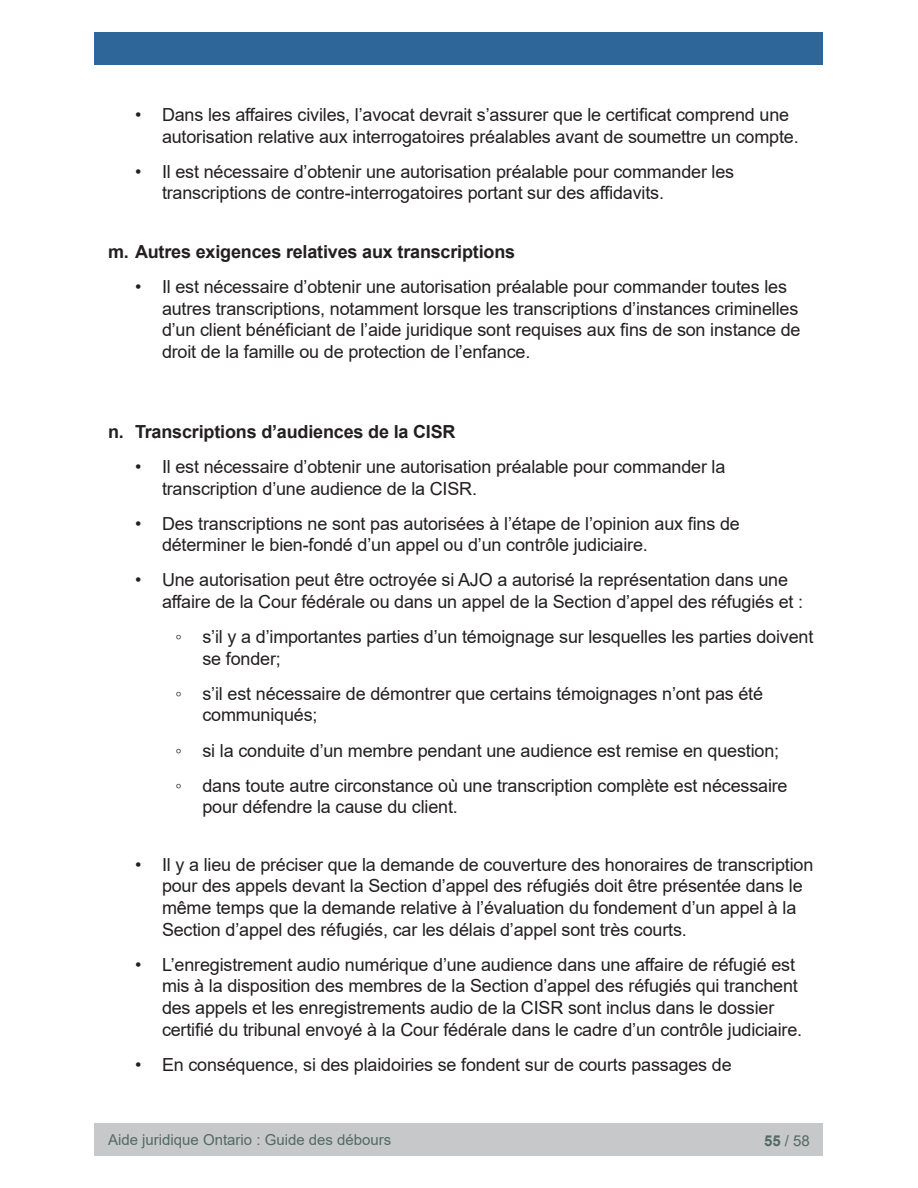
<style>
.page{position:relative;width:918px;height:1188px;background:#fff}
.page>*{position:absolute;margin:0;border:0;box-sizing:border-box;transform-origin:0 0}
.t1{font:18px/21.6px "Arial";letter-spacing:-.01em;color:#231f20}
.t2{font:700 18px "Arial";letter-spacing:-.01em;color:#231f20}
.t3{font:15px "Arial";color:#546964}
.s1{font-family:"Tahoma"}
.s2{font-weight:700}
</style>
<div class="page">
<div style="left:94px;top:1123px;width:730px;height:33px;background:#c6c8c9"></div>
<div style="left:94px;top:32px;width:730px;height:33px;background:#2e6699"></div>
<p class="t1" style="left:162px;top:104px;width:638px;text-indent:-27px">• Dans les affaires civiles, l’avocat devrait s’assurer que le certificat comprend une autorisation relative aux interrogatoires préalables avant de soumettre un compte.</p>
<p class="t1" style="left:162px;top:161px;width:574px;text-indent:-27px">• Il est nécessaire d’obtenir une autorisation préalable pour commander les transcriptions de contre-interrogatoires portant sur des affidavits.</p>
<p class="t2" style="left:108px;top:239px;width:409px">m. Autres exigences relatives aux transcriptions</p>
<p class="t1" style="left:162px;top:276px;width:640px;text-indent:-27px">• Il est nécessaire d’obtenir une autorisation préalable pour commander toutes les autres transcriptions, notamment lorsque les transcriptions d’instances criminelles d’un client bénéficiant de l’aide juridique sont requises aux fins de son instance de droit de la famille ou de protection de l’enfance.</p>
<p class="t2" style="left:108px;top:419px;width:349px">n. Transcriptions d’audiences de la CISR</p>
<p class="t1" style="left:162px;top:456px;width:565px;text-indent:-27px">• Il est nécessaire d’obtenir une autorisation préalable pour commander la transcription d’une audience de la CISR.</p>
<p class="t1" style="left:162px;top:512px;width:579px;text-indent:-27px">• Des transcriptions ne sont pas autorisées à l’étape de l’opinion aux fins de déterminer le bien-fondé d’un appel ou d’un contrôle judiciaire.</p>
<p class="t1" style="left:162px;top:569px;width:643px;text-indent:-27px">• Une autorisation peut être octroyée si AJO a autorisé la représentation dans une affaire de la Cour fédérale ou dans un appel de la Section d’appel des réfugiés et :</p>
<p class="t1" style="left:202px;top:626px;width:612px;text-indent:-27px"><span class="s1">◦</span> s’il y a d’importantes parties d’un témoignage sur lesquelles les parties doivent se fonder;</p>
<p class="t1" style="left:202px;top:683px;width:562px;text-indent:-27px"><span class="s1">◦</span> s’il est nécessaire de démontrer que certains témoignages n’ont pas été communiqués;</p>
<p class="t1" style="left:176px;top:739px;width:605px"><span class="s1">◦</span> si la conduite d’un membre pendant une audience est remise en question;</p>
<p class="t1" style="left:202px;top:774px;width:587px;text-indent:-27px"><span class="s1">◦</span> dans toute autre circonstance où une transcription complète est nécessaire pour défendre la cause du client.</p>
<p class="t1" style="left:162px;top:854px;width:653px;text-indent:-27px">• Il y a lieu de préciser que la demande de couverture des honoraires de transcription pour des appels devant la Section d’appel des réfugiés doit être présentée dans le même temps que la demande relative à l’évaluation du fondement d’un appel à la Section d’appel des réfugiés, car les délais d’appel sont très courts.</p>
<p class="t1" style="left:162px;top:953px;width:642px;text-indent:-27px">• L’enregistrement audio numérique d’une audience dans une affaire de réfugié est mis à la disposition des membres de la Section d’appel des réfugiés qui tranchent des appels et les enregistrements audio de la CISR sont inclus dans le dossier certifié du tribunal envoyé à la Cour fédérale dans le cadre d’un contrôle judiciaire.</p>
<p class="t1" style="left:135px;top:1053px;width:598px">• En conséquence, si des plaidoiries se fondent sur de courts passages de</p>
<p class="t3" style="left:108px;top:1129px;width:285px">Aide juridique Ontario : Guide des débours</p>
<p class="t3" style="left:764px;top:1130px;width:47px"><span class="s2">55</span> / 58</p>
</div>
